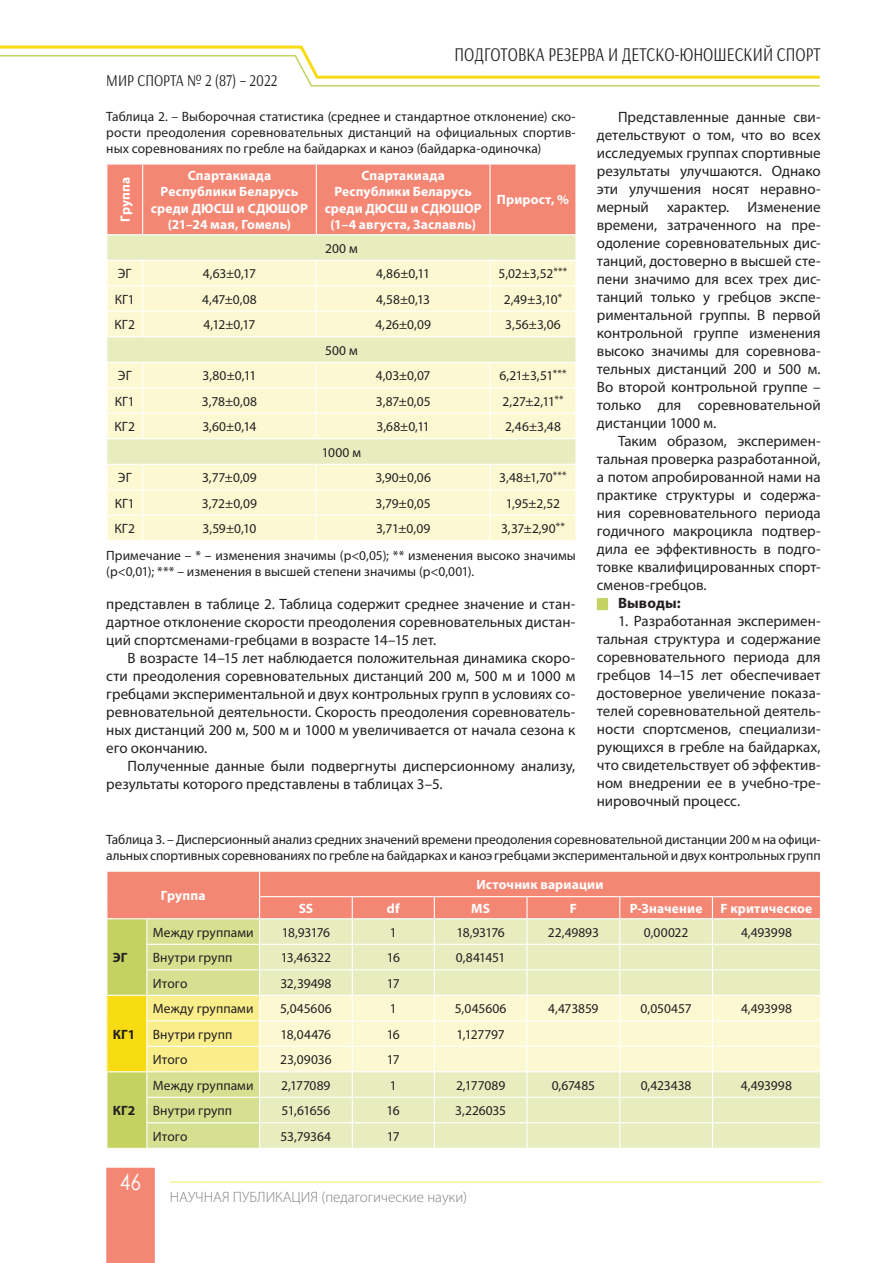
<style>
.page{position:relative;width:893px;height:1263px;background:#fff}
.page>*{position:absolute;margin:0;border:0;box-sizing:border-box;transform-origin:0 0}
.t1{font:22.5px "Century Gothic";color:#fff;scale:.85 1}
.t2{font:19.5px "Arsenal";color:#231f20;scale:.8 1}
.t3{font:16.5px "Arsenal";color:#231f20;scale:.85 1}
.t4{font:15px/18px "Myriad Pro";color:#231f20;text-align:justify}
.t5{font:300 15px "Myriad Pro";color:#808285}
.t6{font:700 15px "Myriad Pro";letter-spacing:.005em;color:#231f20}
.t7{font:13.5px/16.2px "Myriad Pro";letter-spacing:-.005em;color:#231f20}
.t8{font:700 13.5px/16.2px "Myriad Pro";letter-spacing:.01em;color:#fff;text-align:center}
.t9{font:700 13.5px "Myriad Pro";letter-spacing:.01em;color:#231f20}
</style>
<div class="page">
<div style="left:106px;top:1168px;width:49px;height:95px;background:#f48774"></div>
<svg style="left:0;top:45px;width:820px;height:42px"></svg>
<hr style="left:170px;top:1181px;width:651px;height:1px;background:#f7f070">
<svg style="left:107px;top:164px;width:469px;height:376px;background:#f6e2bf"></svg>
<hr style="left:490px;top:515px;width:87px;height:1px;background:#fff">
<hr style="left:489px;top:516px;width:2px;height:24px;background:#fff">
<hr style="left:575px;top:516px;width:2px;height:24px;background:#fff">
<svg style="left:106px;top:871px;width:715px;height:277px;background:#edddae"></svg>
<div style="left:597px;top:598px;width:11px;height:12px;background:#c3d260"></div>
<p class="t3" style="left:106px;top:71px;width:203px">МИР СПОРТА № 2 (87) – 2022</p>
<h2 class="t2" style="left:455px;top:43px;width:459px">ПОДГОТОВКА РЕЗЕРВА И ДЕТСКО-ЮНОШЕСКИЙ СПОРТ</h2>
<p class="t7" style="left:106px;top:108px;width:471px;text-align:justify">Таблица 2. – Выборочная статистика (среднее и стандартное отклонение) ско&shy;рости преодоления соревновательных дистанций на официальных спортив&shy;ных соревнованиях по гребле на байдарках и каноэ (байдарка-одиночка)</p>
<p class="t8" style="left:117px;top:222px;width:46px;rotate:-90deg">Группа</p>
<p class="t8" style="left:151px;top:167px;width:158px">Спартакиада<br>Республики Беларусь среди ДЮСШ и СДЮШОР (21–24 мая, Гомель)</p>
<p class="t8" style="left:325px;top:167px;width:158px">Спартакиада<br>Республики Беларусь среди ДЮСШ и СДЮШОР (1–4 августа, Заславль)</p>
<p class="t8" style="left:497px;top:191px;width:74px">Прирост, %</p>
<p class="t7" style="left:325px;top:240px;width:34px">200 м</p>
<p class="t7" style="left:118px;top:265px;width:15px">ЭГ</p>
<p class="t7" style="left:203px;top:265px;width:55px">4,63±0,17</p>
<p class="t7" style="left:376px;top:265px;width:55px">4,86±0,11</p>
<p class="t7" style="left:499px;top:265px;width:70px">5,02±3,52<sup>***</sup></p>
<p class="t7" style="left:115px;top:291px;width:22px">КГ1</p>
<p class="t7" style="left:202px;top:291px;width:56px">4,47±0,08</p>
<p class="t7" style="left:376px;top:291px;width:55px">4,58±0,13</p>
<p class="t7" style="left:504px;top:291px;width:60px">2,49±3,10<sup>*</sup></p>
<p class="t7" style="left:115px;top:316px;width:22px">КГ2</p>
<p class="t7" style="left:204px;top:316px;width:53px">4,12±0,17</p>
<p class="t7" style="left:375px;top:316px;width:57px">4,26±0,09</p>
<p class="t7" style="left:505px;top:316px;width:57px">3,56±3,06</p>
<p class="t7" style="left:325px;top:342px;width:34px">500 м</p>
<p class="t7" style="left:118px;top:367px;width:15px">ЭГ</p>
<p class="t7" style="left:203px;top:367px;width:55px">3,80±0,11</p>
<p class="t7" style="left:376px;top:367px;width:56px">4,03±0,07</p>
<p class="t7" style="left:499px;top:367px;width:69px">6,21±3,51<sup>***</sup></p>
<p class="t7" style="left:115px;top:393px;width:22px">КГ1</p>
<p class="t7" style="left:202px;top:393px;width:57px">3,78±0,08</p>
<p class="t7" style="left:376px;top:393px;width:56px">3,87±0,05</p>
<p class="t7" style="left:502px;top:393px;width:63px">2,27±2,11<sup>**</sup></p>
<p class="t7" style="left:115px;top:418px;width:22px">КГ2</p>
<p class="t7" style="left:202px;top:418px;width:56px">3,60±0,14</p>
<p class="t7" style="left:376px;top:418px;width:55px">3,68±0,11</p>
<p class="t7" style="left:505px;top:418px;width:57px">2,46±3,48</p>
<p class="t7" style="left:322px;top:444px;width:41px">1000 м</p>
<p class="t7" style="left:118px;top:469px;width:15px">ЭГ</p>
<p class="t7" style="left:202px;top:469px;width:56px">3,77±0,09</p>
<p class="t7" style="left:375px;top:469px;width:57px">3,90±0,06</p>
<p class="t7" style="left:499px;top:469px;width:69px">3,48±1,70<sup>***</sup></p>
<p class="t7" style="left:115px;top:495px;width:22px">КГ1</p>
<p class="t7" style="left:202px;top:495px;width:57px">3,72±0,09</p>
<p class="t7" style="left:376px;top:495px;width:57px">3,79±0,05</p>
<p class="t7" style="left:506px;top:495px;width:56px">1,95±2,52</p>
<p class="t7" style="left:115px;top:520px;width:22px">КГ2</p>
<p class="t7" style="left:203px;top:520px;width:55px">3,59±0,10</p>
<p class="t7" style="left:376px;top:520px;width:56px">3,71±0,09</p>
<p class="t7" style="left:106px;top:515px;width:471px;line-height:27px;text-indent:395px">3,37±2,90<sup>**<br></sup>Примечание – * – изменения значимы (p&lt;0,05); ** изменения высоко значимы</p>
<p class="t7" style="left:106px;top:563px;width:369px">(p&lt;0,01); *** – изменения в высшей степени значимы (p&lt;0,001).</p>
<p class="t4" style="left:106px;top:595px;width:470px">представлен в таблице 2. Таблица содержит среднее значение и стан&shy;дартное отклонение скорости преодоления соревновательных дистан&shy;ций спортсменами-гребцами в возрасте 14–15 лет.</p>
<p class="t4" style="left:106px;top:649px;width:471px;text-indent:21px">В возрасте 14–15 лет наблюдается положительная динамика скоро&shy;сти преодоления соревновательных дистанций 200 м, 500 м и 1000 м гребцами экспериментальной и двух контрольных групп в условиях со&shy;ревновательной деятельности. Скорость преодоления соревнователь&shy;ных дистанций 200 м, 500 м и 1000 м увеличивается от начала сезона к его окончанию.</p>
<p class="t4" style="left:106px;top:757px;width:470px;text-indent:21px">Полученные данные были подвергнуты дисперсионному анализу, результаты которого представлены в таблицах 3–5.</p>
<p class="t4" style="left:597px;top:108px;width:225px;text-indent:21px">Представленные данные сви&shy;детельствуют о том, что во всех исследуемых группах спортивные результаты улучшаются. Однако эти улучшения носят неравно&shy;мерный характер. Изменение времени, затраченного на пре&shy;одоление соревновательных дис&shy;танций, достоверно в высшей сте&shy;пени значимо для всех трех дис&shy;танций только у гребцов экспе&shy;риментальной группы. В первой контрольной группе изменения высоко значимы для соревнова&shy;тельных дистанций 200 и 500 м.<br>Во второй контрольной группе – только для соревновательной дистанции 1000 м.</p>
<p class="t4" style="left:597px;top:432px;width:225px;text-indent:21px">Таким образом, эксперимен&shy;тальная проверка разработанной, а потом апробированной нами на практике структуры и содержа&shy;ния соревновательного периода годичного макроцикла подтвер&shy;дила ее эффективность в подго&shy;товке квалифицированных спорт&shy;сменов-гребцов.</p>
<p class="t6" style="left:618px;top:593px;width:64px">Выводы:</p>
<p class="t4" style="left:597px;top:612px;width:225px;text-indent:21px">1. Разработанная эксперимен&shy;тальная структура и содержание соревновательного периода для гребцов 14–15 лет обеспечивает достоверное увеличение показа&shy;телей соревновательной деятель&shy;ности спортсменов, специализи&shy;рующихся в гребле на байдарках, что свидетельствует об эффектив&shy;ном внедрении ее в учебно-тре&shy;нировочный процесс.</p>
<p class="t7" style="left:106px;top:831px;width:716px">Таблица 3. – Дисперсионный анализ средних значений времени преодоления соревновательной дистанции 200 м на офици&shy;альных спортивных соревнованиях по гребле на байдарках и каноэ гребцами экспериментальной и двух контрольных групп</p>
<p class="t8" style="left:161px;top:887px;width:46px">Группа</p>
<p class="t8" style="left:477px;top:876px;width:128px">Источник вариации</p>
<p class="t8" style="left:299px;top:900px;width:16px">SS</p>
<p class="t8" style="left:387px;top:900px;width:14px">df</p>
<p class="t8" style="left:471px;top:900px;width:20px">MS</p>
<p class="t8" style="left:570px;top:900px;width:9px">F</p>
<p class="t8" style="left:630px;top:900px;width:74px">P-Значение</p>
<p class="t8" style="left:721px;top:900px;width:93px">F критическое</p>
<p class="t9" style="left:113px;top:949px;width:16px">ЭГ</p>
<p class="t9" style="left:113px;top:1025px;width:24px">КГ1</p>
<p class="t9" style="left:113px;top:1102px;width:24px">КГ2</p>
<h1 class="t1" style="left:120px;top:1166px;width:26px">46</h1>
<p class="t7" style="left:153px;top:924px;width:102px">Между группами</p>
<p class="t7" style="left:282px;top:924px;width:50px">18,93176</p>
<p class="t7" style="left:390px;top:924px;width:8px">1</p>
<p class="t7" style="left:457px;top:924px;width:50px">18,93176</p>
<p class="t7" style="left:548px;top:924px;width:52px">22,49893</p>
<p class="t7" style="left:644px;top:924px;width:46px">0,00022</p>
<p class="t7" style="left:741px;top:924px;width:52px">4,493998</p>
<p class="t7" style="left:153px;top:949px;width:81px">Внутри групп</p>
<p class="t7" style="left:281px;top:949px;width:52px">13,46322</p>
<p class="t7" style="left:387px;top:949px;width:15px">16</p>
<p class="t7" style="left:456px;top:949px;width:51px">0,841451</p>
<p class="t7" style="left:153px;top:975px;width:36px">Итого</p>
<p class="t7" style="left:280px;top:975px;width:53px">32,39498</p>
<p class="t7" style="left:387px;top:975px;width:14px">17</p>
<p class="t7" style="left:153px;top:1000px;width:102px">Между группами</p>
<p class="t7" style="left:280px;top:1000px;width:53px">5,045606</p>
<p class="t7" style="left:390px;top:1000px;width:8px">1</p>
<p class="t7" style="left:455px;top:1000px;width:53px">5,045606</p>
<p class="t7" style="left:548px;top:1000px;width:52px">4,473859</p>
<p class="t7" style="left:641px;top:1000px;width:53px">0,050457</p>
<p class="t7" style="left:741px;top:1000px;width:52px">4,493998</p>
<p class="t7" style="left:153px;top:1026px;width:81px">Внутри групп</p>
<p class="t7" style="left:281px;top:1026px;width:52px">18,04476</p>
<p class="t7" style="left:387px;top:1026px;width:15px">16</p>
<p class="t7" style="left:457px;top:1026px;width:50px">1,127797</p>
<p class="t7" style="left:153px;top:1051px;width:36px">Итого</p>
<p class="t7" style="left:280px;top:1051px;width:53px">23,09036</p>
<p class="t7" style="left:387px;top:1051px;width:14px">17</p>
<p class="t7" style="left:153px;top:1077px;width:102px">Между группами</p>
<p class="t7" style="left:281px;top:1077px;width:51px">2,177089</p>
<p class="t7" style="left:390px;top:1077px;width:8px">1</p>
<p class="t7" style="left:456px;top:1077px;width:51px">2,177089</p>
<p class="t7" style="left:552px;top:1077px;width:45px">0,67485</p>
<p class="t7" style="left:641px;top:1077px;width:52px">0,423438</p>
<p class="t7" style="left:741px;top:1077px;width:52px">4,493998</p>
<p class="t7" style="left:153px;top:1102px;width:81px">Внутри групп</p>
<p class="t7" style="left:281px;top:1102px;width:50px">51,61656</p>
<p class="t7" style="left:387px;top:1102px;width:15px">16</p>
<p class="t7" style="left:455px;top:1102px;width:52px">3,226035</p>
<p class="t7" style="left:153px;top:1128px;width:36px">Итого</p>
<p class="t7" style="left:281px;top:1128px;width:52px">53,79364</p>
<p class="t7" style="left:387px;top:1128px;width:14px">17</p>
<p class="t5" style="left:170px;top:1188px;width:299px">НАУЧНАЯ ПУБЛИКАЦИЯ (педагогические науки)</p>
</div>
